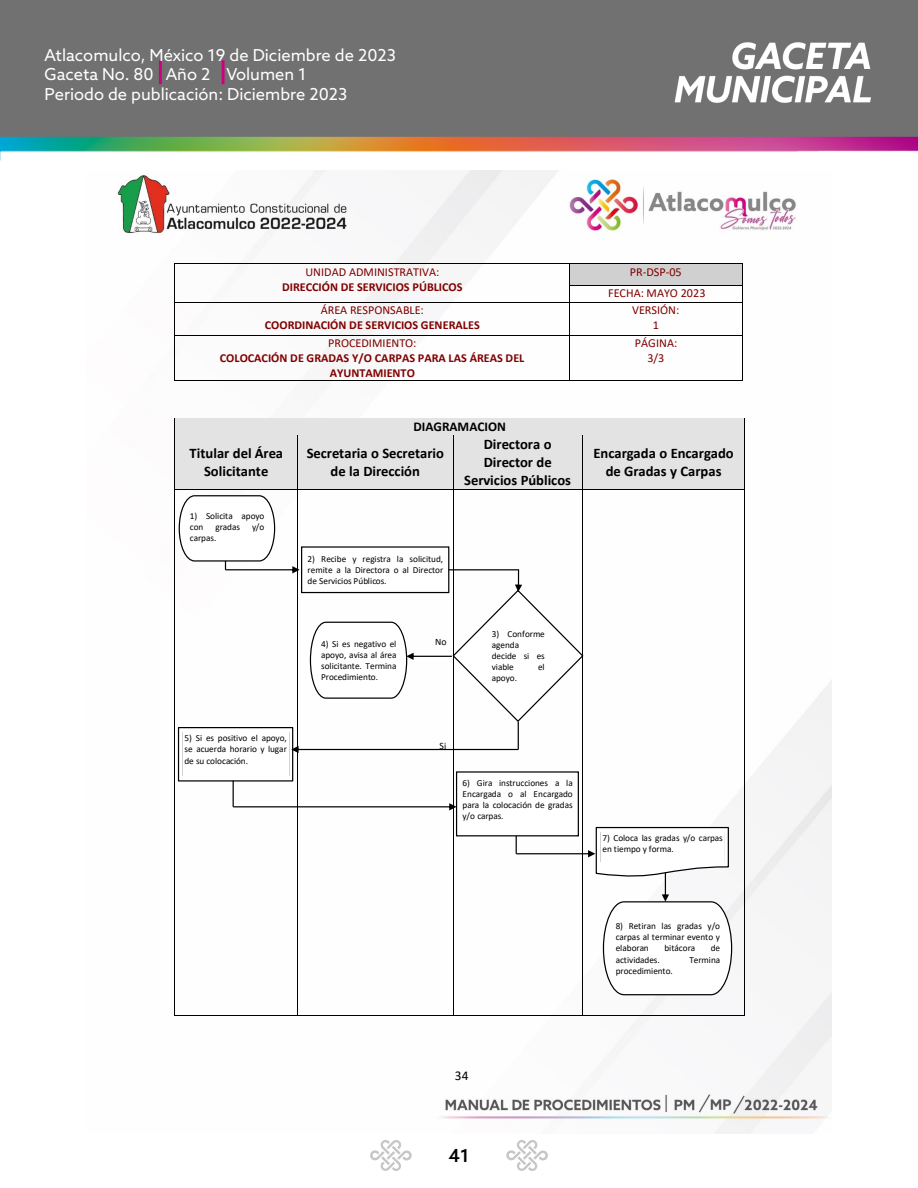
<style>
.page{position:relative;width:918px;height:1188px;background:#fff}
.page>*{position:absolute;margin:0;border:0;box-sizing:border-box;transform-origin:0 0}
.t1{font:500 18px "Azo Sans";color:#000}
.t2{font:16.5px/19.8px "Azo Sans";color:#fff}
.t3{font:700 14.55px/17.9px "Calibri";color:#000;text-align:center}
.t4{font:700 13.35px "Calibri";color:#000}
.t5{font:13.35px "Calibri";color:#000}
.t6{font:700 12.15px/14.9px "Calibri";color:#800000;text-align:center}
.t7{font:12.15px/14.9px "Calibri";color:#800000;text-align:center}
.t8{font:9.75px "Calibri";color:#000}
.t9{font:9.3px/11.1px "Calibri";color:#000;text-align:justify}
</style>
<div class="page">
<img style="left:117px;top:170px;width:714px;height:964px">
<div style="left:570px;top:264px;width:6px;height:15px;background:#d0d0d0"></div>
<div style="left:736px;top:264px;width:6px;height:15px;background:#d0d0d0"></div>
<div style="left:570px;top:279px;width:172px;height:6px;background:#d0d0d0"></div>
<div style="left:576px;top:264px;width:160px;height:15px;background:#d0d0d0"></div>
<hr style="left:175px;top:264px;width:395px;height:1px;background:#000">
<hr style="left:570px;top:285px;width:172px;height:1px;background:#000">
<svg style="left:175px;top:264px;width:1px;height:38px"></svg>
<hr style="left:175px;top:302px;width:395px;height:1px;background:#000">
<svg style="left:570px;top:286px;width:1px;height:16px"></svg>
<hr style="left:570px;top:302px;width:172px;height:1px;background:#000">
<svg style="left:742px;top:264px;width:1px;height:39px"></svg>
<hr style="left:175px;top:303px;width:1px;height:32px;background:#000">
<hr style="left:570px;top:303px;width:1px;height:32px;background:#000">
<hr style="left:742px;top:303px;width:1px;height:32px;background:#000">
<hr style="left:175px;top:335px;width:395px;height:1px;background:#000">
<hr style="left:570px;top:335px;width:172px;height:1px;background:#000">
<hr style="left:175px;top:336px;width:1px;height:44px;background:#000">
<hr style="left:570px;top:336px;width:1px;height:44px;background:#000">
<hr style="left:742px;top:336px;width:1px;height:44px;background:#000">
<hr style="left:176px;top:380px;width:128px;height:1px;background:#000">
<hr style="left:304px;top:380px;width:123px;height:1px;background:#000">
<hr style="left:428px;top:380px;width:142px;height:1px;background:#000">
<hr style="left:570px;top:380px;width:172px;height:1px;background:#000">
<div style="left:175px;top:418px;width:7px;height:17px;background:#e3e3e3"></div>
<div style="left:738px;top:418px;width:7px;height:17px;background:#e3e3e3"></div>
<div style="left:182px;top:418px;width:556px;height:17px;background:#e3e3e3"></div>
<div style="left:175px;top:435px;width:122px;height:9px;background:#e3e3e3"></div>
<div style="left:175px;top:444px;width:7px;height:36px;background:#e3e3e3"></div>
<div style="left:291px;top:444px;width:6px;height:36px;background:#e3e3e3"></div>
<div style="left:175px;top:480px;width:122px;height:9px;background:#e3e3e3"></div>
<div style="left:182px;top:444px;width:109px;height:18px;background:#e3e3e3"></div>
<div style="left:182px;top:462px;width:109px;height:18px;background:#e3e3e3"></div>
<div style="left:298px;top:435px;width:155px;height:9px;background:#e3e3e3"></div>
<div style="left:298px;top:444px;width:6px;height:36px;background:#e3e3e3"></div>
<div style="left:446px;top:444px;width:7px;height:36px;background:#e3e3e3"></div>
<div style="left:298px;top:480px;width:155px;height:9px;background:#e3e3e3"></div>
<div style="left:304px;top:444px;width:142px;height:18px;background:#e3e3e3"></div>
<div style="left:304px;top:462px;width:142px;height:18px;background:#e3e3e3"></div>
<div style="left:453px;top:435px;width:7px;height:54px;background:#e3e3e3"></div>
<div style="left:576px;top:435px;width:6px;height:54px;background:#e3e3e3"></div>
<div style="left:460px;top:435px;width:116px;height:18px;background:#e3e3e3"></div>
<div style="left:460px;top:453px;width:116px;height:18px;background:#e3e3e3"></div>
<div style="left:460px;top:471px;width:116px;height:18px;background:#e3e3e3"></div>
<div style="left:583px;top:435px;width:161px;height:9px;background:#e3e3e3"></div>
<div style="left:583px;top:444px;width:6px;height:36px;background:#e3e3e3"></div>
<div style="left:738px;top:444px;width:6px;height:36px;background:#e3e3e3"></div>
<div style="left:583px;top:480px;width:161px;height:9px;background:#e3e3e3"></div>
<div style="left:589px;top:444px;width:149px;height:18px;background:#e3e3e3"></div>
<div style="left:589px;top:462px;width:149px;height:18px;background:#e3e3e3"></div>
<hr style="left:175px;top:435px;width:123px;height:1px;background:#e3e3e3">
<hr style="left:583px;top:435px;width:162px;height:1px;background:#e3e3e3">
<svg style="left:745px;top:418px;width:1px;height:18px"></svg>
<hr style="left:175px;top:436px;width:1px;height:53px;background:#000">
<hr style="left:298px;top:436px;width:1px;height:53px;background:#000">
<hr style="left:453px;top:436px;width:1px;height:53px;background:#000">
<hr style="left:582px;top:436px;width:1px;height:53px;background:#000">
<hr style="left:745px;top:436px;width:1px;height:53px;background:#000">
<hr style="left:583px;top:489px;width:162px;height:1px;background:#000">
<hr style="left:175px;top:490px;width:1px;height:525px;background:#000">
<hr style="left:175px;top:1015px;width:123px;height:1px;background:#000">
<hr style="left:298px;top:490px;width:1px;height:525px;background:#000">
<hr style="left:298px;top:1015px;width:155px;height:1px;background:#000">
<hr style="left:453px;top:490px;width:1px;height:525px;background:#000">
<hr style="left:453px;top:1015px;width:129px;height:1px;background:#000">
<hr style="left:582px;top:490px;width:1px;height:525px;background:#000">
<hr style="left:583px;top:1015px;width:162px;height:1px;background:#000">
<hr style="left:745px;top:490px;width:1px;height:525px;background:#000">
<div style="left:179px;top:728px;width:114px;height:53px;background:#fff"></div>
<div style="left:178px;top:727px;width:115px;height:55px;border:1px solid #000"></div>
<img style="left:179px;top:753px;width:113px;height:23px">
<svg style="left:233px;top:781px;width:223px;height:29px"></svg>
<div style="left:457px;top:772px;width:121px;height:64px;background:#fff"></div>
<div style="left:456px;top:771px;width:123px;height:65px;border:1px solid #000"></div>
<img style="left:457px;top:777px;width:121px;height:54px">
<svg style="left:516px;top:826px;width:217px;height:170px"></svg>
<img style="left:597px;top:833px;width:131px;height:29px">
<svg style="left:175px;top:489px;width:409px;height:264px"></svg>
<img style="left:0;top:0;width:918px;height:161px">
<svg style="left:506px;top:1140px;width:42px;height:31px"></svg>
<svg style="left:370px;top:1140px;width:42px;height:31px"></svg>
<h2 class="t2" style="left:45px;top:45px;width:353px">Atlacomulco, México 19 de Diciembre de 2023<br>Gaceta No. 80 Año 2 Volumen 1<br>Periodo de publicación: Diciembre 2023</h2>
<h3 class="t7" style="left:305px;top:264px;width:135px">UNIDAD ADMINISTRATIVA:</h3>
<h3 class="t6" style="left:282px;top:279px;width:182px">DIRECCIÓN DE SERVICIOS PÚBLICOS</h3>
<h3 class="t7" style="left:321px;top:303px;width:105px">ÁREA RESPONSABLE:</h3>
<h3 class="t6" style="left:265px;top:318px;width:216px">COORDINACIÓN DE SERVICIOS GENERALES</h3>
<h3 class="t7" style="left:328px;top:336px;width:90px">PROCEDIMIENTO:</h3>
<h3 class="t6" style="left:220px;top:351px;width:306px">COLOCACIÓN DE GRADAS Y/O CARPAS PARA LAS ÁREAS DEL<br>AYUNTAMIENTO</h3>
<h3 class="t4" style="left:413px;top:417px;width:94px">DIAGRAMACION</h3>
<h3 class="t7" style="left:608px;top:261px;width:99px;line-height:21.5px">PR-DSP-05<br>FECHA: MAYO 2023</h3>
<h3 class="t7" style="left:632px;top:303px;width:49px">VERSIÓN:<br>1</h3>
<h3 class="t7" style="left:635px;top:336px;width:44px">PÁGINA:<br>3/3</h3>
<h3 class="t3" style="left:190px;top:444px;width:95px">Titular del Área<br>Solicitante</h3>
<h3 class="t3" style="left:307px;top:444px;width:139px">Secretaria o Secretario de la Dirección</h3>
<h3 class="t3" style="left:464px;top:435px;width:108px">Directora o<br>Director de<br>Servicios Públicos</h3>
<h3 class="t3" style="left:594px;top:444px;width:142px">Encargada o Encargado de Gradas y Carpas</h3>
<p class="t9" style="left:190px;top:510px;width:76px">1) Solicita apoyo con</p>
<p class="t9" style="left:215px;top:521px;width:26px">gradas</p>
<p class="t9" style="left:252px;top:521px;width:14px">y/o</p>
<p class="t9" style="left:190px;top:532px;width:28px">carpas.</p>
<p class="t9" style="left:184px;top:732px;width:104px">5) Si es positivo el apoyo, se acuerda horario y lugar de su colocación.</p>
<p class="t9" style="left:308px;top:553px;width:137px">2) Recibe y registra la solicitud, remite a la Directora o al Director de Servicios Públicos.</p>
<p class="t9" style="left:321px;top:638px;width:77px">4) Si es negativo el apoyo, avisa al área solicitante. Termina Procedimiento.</p>
<p class="t8" style="left:435px;top:635px;width:13px">No</p>
<p class="t9" style="left:492px;top:628px;width:55px;text-align:left">3) Conforme agenda decide si es viable</p>
<p class="t9" style="left:538px;top:661px;width:8px">el</p>
<p class="t9" style="left:492px;top:673px;width:27px">apoyo.</p>
<p class="t8" style="left:440px;top:739px;width:8px">Si</p>
<p class="t9" style="left:463px;top:777px;width:112px">6) Gira instrucciones a la Encargada o al Encargado para la colocación de gradas y/o carpas.</p>
<p class="t9" style="left:603px;top:833px;width:122px">7) Coloca las gradas y/o carpas en tiempo y forma.</p>
<p class="t9" style="left:616px;top:920px;width:106px">8) Retiran las gradas y/o carpas al terminar evento y elaboran</p>
<p class="t9" style="left:665px;top:943px;width:32px">bitácora</p>
<p class="t9" style="left:711px;top:943px;width:11px">de</p>
<p class="t9" style="left:616px;top:954px;width:46px">actividades.</p>
<p class="t9" style="left:689px;top:954px;width:32px">Termina</p>
<p class="t9" style="left:616px;top:965px;width:59px">procedimiento.</p>
<h3 class="t5" style="left:455px;top:1066px;width:15px">34</h3>
<h1 class="t1" style="left:449px;top:1144px;width:22px">41</h1>
</div>
